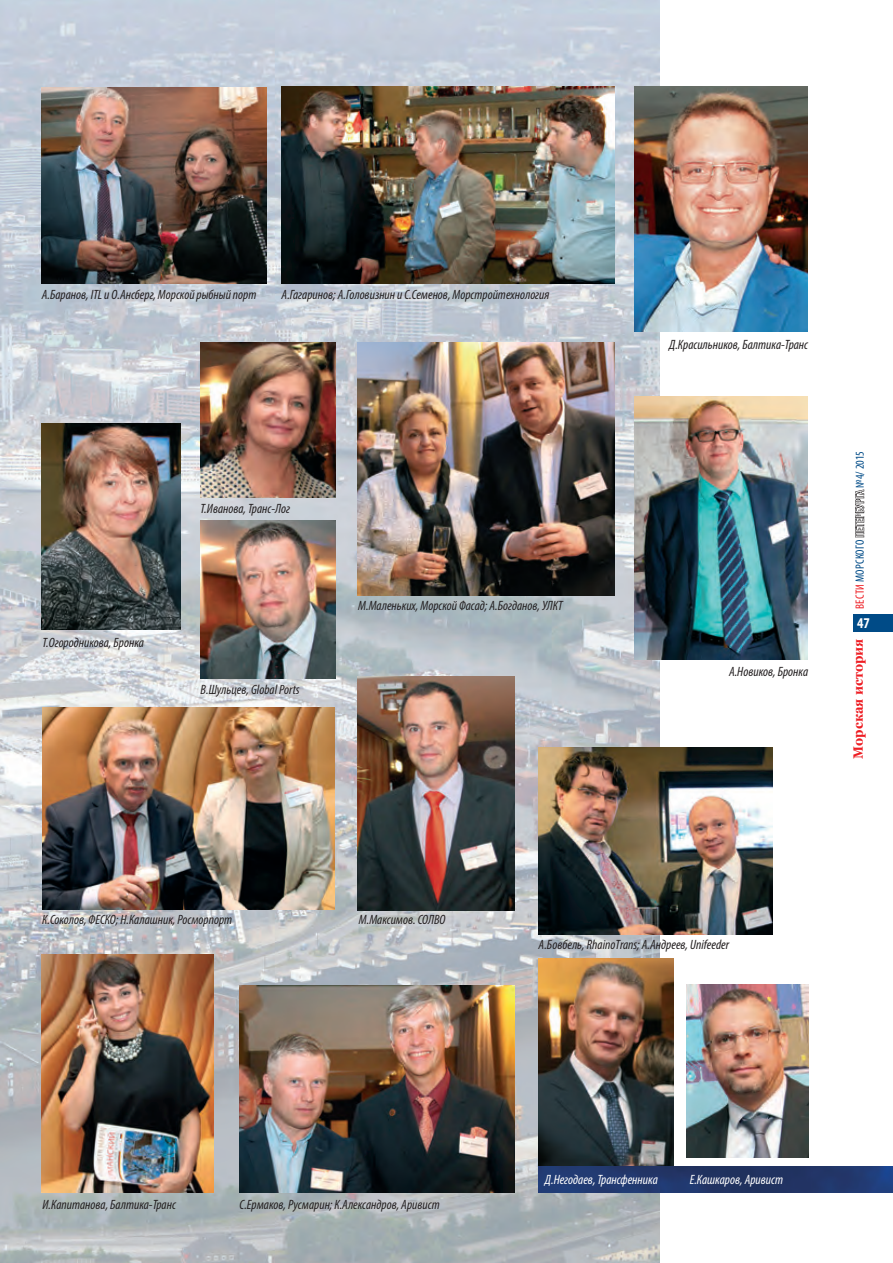
<style>
.page{position:relative;width:893px;height:1263px;background:#fff}
.page>*{position:absolute;margin:0;border:0;box-sizing:border-box;transform-origin:0 0}
.t1{font:700 condensed 15px "Myriad Pro";color:#fff}
._01_picture{font:italic condensed 13.5px "Myriad Pro";color:#231f20}
._01_picture-2{font:italic condensed 13.5px "Myriad Pro";color:#fff}
.t2{font:700 13.5px "Georgia";color:#ee1d23;scale:.95 1}
.t3{font:condensed 12px "Myriad Pro";letter-spacing:.02em;color:#004b87}
.s1{color:#ee1d23}
.s2{color:#fff}
</style>
<div class="page">
<div style="left:853px;top:614px;width:40px;height:17px;background:#004b87"></div>
<svg style="left:855px;top:489px;width:9px;height:49px"></svg>
<img style="left:0;top:0;width:660px;height:1263px">
<img style="left:538px;top:747px;width:234px;height:187px">
<img style="left:357px;top:342px;width:257px;height:254px">
<img style="left:42px;top:423px;width:139px;height:206px">
<img style="left:635px;top:87px;width:173px;height:245px">
<img style="left:201px;top:520px;width:135px;height:158px">
<img style="left:42px;top:87px;width:224px;height:197px">
<img style="left:282px;top:87px;width:332px;height:196px">
<img style="left:201px;top:342px;width:135px;height:156px">
<img style="left:538px;top:959px;width:135px;height:234px">
<img style="left:687px;top:985px;width:121px;height:173px">
<img style="left:358px;top:676px;width:156px;height:234px">
<img style="left:43px;top:707px;width:292px;height:202px">
<img style="left:538px;top:1167px;width:355px;height:25px">
<img style="left:42px;top:955px;width:171px;height:238px">
<img style="left:635px;top:396px;width:173px;height:264px">
<img style="left:240px;top:985px;width:274px;height:208px">
<p class="_01_picture" style="left:42px;top:287px;width:216px">А.Баранов, ITL и О.Ансберг, Морской рыбный порт</p>
<p class="_01_picture" style="left:282px;top:287px;width:269px">А.Гагаринов; А.Головизнин и С.Семенов, Морстройтехнология</p>
<p class="_01_picture" style="left:43px;top:634px;width:103px">Т.Огородникова, Бронка</p>
<p class="_01_picture" style="left:201px;top:500px;width:91px">Т.Иванова, Транс-Лог</p>
<p class="_01_picture" style="left:201px;top:681px;width:101px">В.Шульцев, Global Ports</p>
<p class="_01_picture" style="left:358px;top:597px;width:206px">М.Маленьких, Морской Фасад; А.Богданов, УЛКТ</p>
<p class="_01_picture" style="left:669px;top:336px;width:140px">Д.Красильников, Балтика-Транс</p>
<p class="_01_picture" style="left:729px;top:663px;width:81px">А.Новиков, Бронка</p>
<p class="t3" style="left:852px;top:609px;width:160px;rotate:-90deg"><span class="s1">ВЕСТИ</span> МОРСКОГО <span class="s2">ПЕТЕРБУРГА</span> №4/ 2015</p>
<p class="t1" style="left:857px;top:614px;width:14px">47</p>
<p class="t2" style="left:850px;top:759px;width:128px;rotate:-90deg">Морская история</p>
<p class="_01_picture" style="left:42px;top:912px;width:191px">К.Соколов, ФЕСКО; Н.Калашник, Росморпорт</p>
<p class="_01_picture" style="left:359px;top:912px;width:88px">М.Максимов. СОЛВО</p>
<p class="_01_picture" style="left:539px;top:936px;width:192px">А.Бовбель, RhainoТrans; А.Андреев, Unifeeder</p>
<p class="_01_picture" style="left:43px;top:1196px;width:135px">И.Капитанова, Балтика-Транс</p>
<p class="_01_picture" style="left:240px;top:1196px;width:202px">С.Ермаков, Русмарин; К.Александров, Аривист</p>
<p class="_01_picture-2" style="left:545px;top:1171px;width:114px">Д.Негодаев, Трансфенника</p>
<p class="_01_picture-2" style="left:690px;top:1171px;width:95px">Е.Кашкаров, Аривист</p>
</div>
